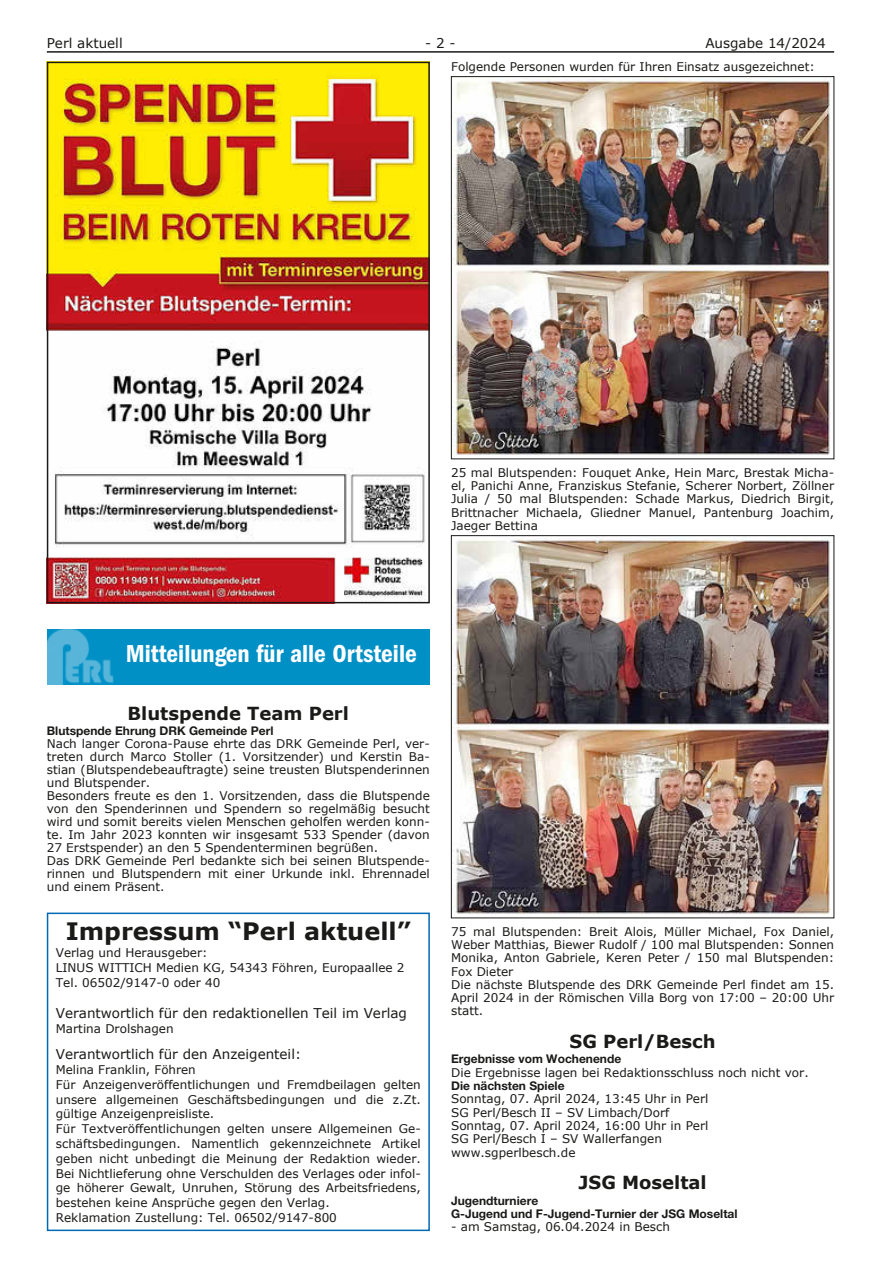
<style>
.page{position:relative;width:881px;height:1263px;background:#fff}
.page>*{position:absolute;margin:0;border:0;box-sizing:border-box;transform-origin:0 0}
.t1{font:600 condensed 25.5px "Franklin Gothic LT";color:#fff}
.t2{font:700 24px "Verdana";color:#1a1a18}
.t3{font:700 18px "Verdana";color:#1a1a18}
.t4{font:13.5px "Verdana";color:#1a1a18}
.t5{font:12px/13.4px "Verdana";color:#1a1a18}
.t6{font:700 12px/13.4px "Helvetica Neue LT";color:#1a1a18}
</style>
<div class="page">
<hr style="left:47px;top:51px;width:786px;height:2px;background:#1a1a18">
<img style="left:453px;top:78px;width:378px;height:377px">
<div style="left:451px;top:76px;width:382px;height:383px;border:1px solid #1a1a18"></div>
<img style="left:453px;top:538px;width:378px;height:377px">
<div style="left:451px;top:535px;width:382px;height:383px;border:1px solid #1a1a18"></div>
<img style="left:50px;top:65px;width:376px;height:535px">
<div style="left:47px;top:62px;width:382px;height:541px;border:2px solid #1a1a18"></div>
<div style="left:48px;top:629px;width:381px;height:55px;background:#0190c6"></div>
<img style="left:48px;top:629px;width:65px;height:56px">
<div style="left:47px;top:912px;width:382px;height:319px;border:2px solid #0068b4"></div>
<p class="t4" style="left:47px;top:34px;width:77px">Perl aktuell</p>
<p class="t4" style="left:425px;top:34px;width:32px">- 2 -</p>
<p class="t4" style="left:705px;top:34px;width:122px">Ausgabe 14/2024</p>
<p class="t5" style="left:451px;top:60px;width:365px">Folgende Personen wurden für Ihren Einsatz ausgezeichnet:</p>
<p class="t5" style="left:451px;top:466px;width:384px;text-align:justify">25 mal Blutspenden: Fouquet Anke, Hein Marc, Brestak Micha&shy;el, Panichi Anne, Franziskus Stefanie, Scherer Norbert, Zöllner Julia / 50 mal Blutspenden: Schade Markus, Diedrich Birgit, Brittnacher Michaela, Gliedner Manuel, Pantenburg Joachim, Jaeger Bettina</p>
<h1 class="t1" style="left:126px;top:639px;width:292px">Mitteilungen für alle Ortsteile</h1>
<h3 class="t3" style="left:127px;top:702px;width:223px">Blutspende Team Perl</h3>
<p class="t6" style="left:47px;top:724px;width:228px">Blutspende Ehrung DRK Gemeinde Perl</p>
<p class="t5" style="left:47px;top:737px;width:384px;line-height:12.9px">Nach langer Corona-Pause ehrte das DRK Gemeinde Perl, ver&shy;treten durch Marco Stoller (1. Vorsitzender) und Kerstin Ba&shy;stian (Blutspendebeauftragte) seine treusten Blutspenderinnen und Blutspender.<br>Besonders freute es den 1. Vorsitzenden, dass die Blutspende von den Spenderinnen und Spendern so regelmäßig besucht wird und somit bereits vielen Menschen geholfen werden konn&shy;te. Im Jahr 2023 konnten wir insgesamt 533 Spender (davon 27 Erstspender) an den 5 Spendenterminen begrüßen.<br>Das DRK Gemeinde Perl bedankte sich bei seinen Blutspende&shy;rinnen und Blutspendern mit einer Urkunde inkl. Ehrennadel und einem Präsent.</p>
<h2 class="t2" style="left:66px;top:915px;width:346px">Impressum “Perl aktuell”</h2>
<p class="t5" style="left:56px;top:945px;width:350px;line-height:14.9px">Verlag und Herausgeber:<br>LINUS WITTICH Medien KG, 54343 Föhren, Europaallee 2<br>Tel. 06502/9147-0 oder 40</p>
<p class="t4" style="left:56px;top:1004px;width:352px">Verantwortlich für den redaktionellen Teil im Verlag</p>
<p class="t5" style="left:56px;top:1022px;width:119px">Martina Drolshagen</p>
<p class="t4" style="left:56px;top:1045px;width:247px">Verantwortlich für den Anzeigenteil:</p>
<p class="t5" style="left:56px;top:1062px;width:366px;line-height:14.9px">Melina Franklin, Föhren<br>Für Anzeigenveröffentlichungen und Fremdbeilagen gelten unsere allgemeinen Geschäftsbedingungen und die z.Zt. gültige Anzeigenpreisliste.<br>Für Textveröffentlichungen gelten unsere Allgemeinen Ge&shy;schäftsbedingungen. Namentlich gekennzeichnete Artikel geben nicht unbedingt die Meinung der Redaktion wieder.<br>Bei Nichtlieferung ohne Verschulden des Verlages oder infol&shy;ge höherer Gewalt, Unruhen, Störung des Arbeitsfriedens, bestehen keine Ansprüche gegen den Verlag.<br>Reklamation Zustellung: Tel. 06502/9147-800</p>
<p class="t5" style="left:451px;top:925px;width:384px">75 mal Blutspenden: Breit Alois, Müller Michael, Fox Daniel, Weber Matthias, Biewer Rudolf / 100 mal Blutspenden: Sonnen Monika, Anton Gabriele, Keren Peter / 150 mal Blutspenden:<br>Fox Dieter<br>Die nächste Blutspende des DRK Gemeinde Perl findet am 15.<br>April 2024 in der Römischen Villa Borg von 17:00 – 20:00 Uhr statt.</p>
<h3 class="t3" style="left:569px;top:1030px;width:147px">SG Perl/Besch</h3>
<p class="t6" style="left:451px;top:1052px;width:171px">Ergebnisse vom Wochenende</p>
<p class="t5" style="left:451px;top:1066px;width:359px">Die Ergebnisse lagen bei Redaktionsschluss noch nicht vor.</p>
<p class="t6" style="left:451px;top:1079px;width:115px">Die nächsten Spiele</p>
<p class="t5" style="left:451px;top:1092px;width:259px">Sonntag, 07. April 2024, 13:45 Uhr in Perl SG Perl/Besch II – SV Limbach/Dorf Sonntag, 07. April 2024, 16:00 Uhr in Perl SG Perl/Besch I – SV Wallerfangen www.sgperlbesch.de</p>
<h3 class="t3" style="left:578px;top:1171px;width:130px">JSG Moseltal</h3>
<p class="t6" style="left:451px;top:1193px;width:288px">Jugendturniere<br>G-Jugend und F-Jugend-Turnier der JSG Moseltal</p>
<p class="t5" style="left:451px;top:1220px;width:220px">- am Samstag, 06.04.2024 in Besch</p>
</div>
